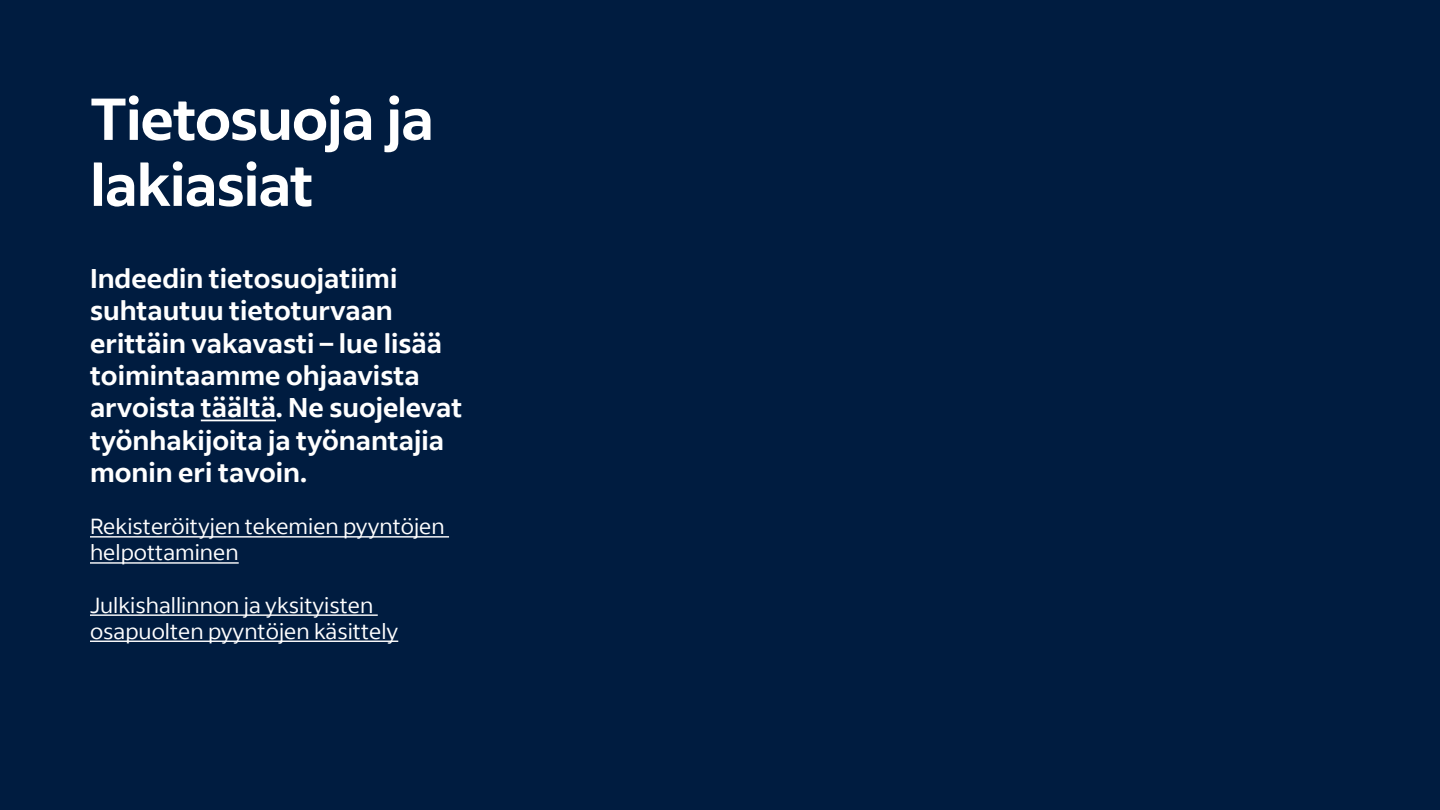
<style>
.page{position:relative;width:1440px;height:810px;background:#001c40}
.page>*{position:absolute;margin:0;border:0;box-sizing:border-box;transform-origin:0 0}
.t1{font:700 58.5px/66px "Indeed Sans";letter-spacing:-.02em;color:#fff}
.t2{font:700 27px/32.4px "Indeed Sans";color:#fff}
.t3{font:21.75px/26.1px "Indeed Sans";color:#fff}
</style>
<div class="page">
<hr style="left:201px;top:420px;width:75px;height:1px;background:#fff">
<hr style="left:90px;top:536px;width:359px;height:2px;background:#fff">
<hr style="left:90px;top:562px;width:149px;height:2px;background:#fff">
<hr style="left:90px;top:614px;width:288px;height:2px;background:#fff">
<hr style="left:90px;top:641px;width:308px;height:1px;background:#fff">
<h1 class="t1" style="left:90px;top:85px;width:346px">Tietosuoja ja lakiasiat</h1>
<p class="t2" style="left:90px;top:261px;width:374px">Indeedin tietosuojatiimi suhtautuu tietoturvaan erittäin vakavasti – lue lisää toimintaamme ohjaavista arvoista täältä. Ne suojelevat työnhakijoita ja työnantajia monin eri tavoin.</p>
<p class="t3" style="left:90px;top:513px;width:356px">Rekisteröityjen tekemien pyyntöjen helpottaminen</p>
<p class="t3" style="left:90px;top:592px;width:310px">Julkishallinnon ja yksityisten osapuolten pyyntöjen käsittely</p>
</div>
